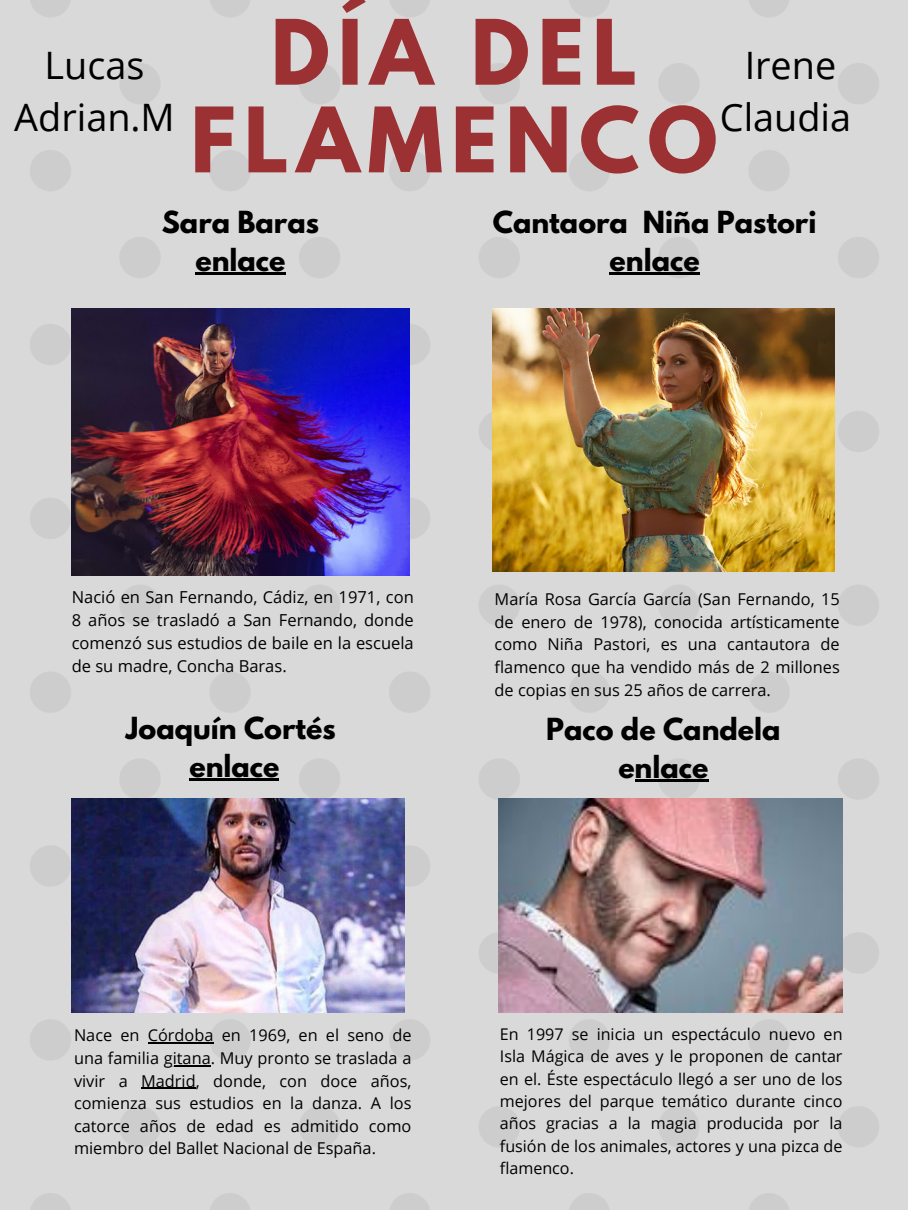
<style>
.page{position:relative;width:908px;height:1210px;background:#fff}
.page>*{position:absolute;margin:0;border:0;box-sizing:border-box;transform-origin:0 0}
.t1{font:700 79.8px/87.6px "League Spartan";letter-spacing:.1em;color:#9c3133;text-align:center}
.t2{font:37.8px "Open Sans";color:#000}
.t3{font:700 26.95px "League Spartan";color:#000}
.t4{font:700 26.91px/37.5px "League Spartan";color:#000;text-align:center}
.t5{font:16.48px/23.1px "Open Sans";color:#000;text-align:justify}
.t6{font:16.31px/22.8px "Open Sans";color:#000;text-align:justify}
.t7{font:16.27px/22.6px "Open Sans";color:#000;text-align:justify}
.t8{font:16.1px/22.3px "Open Sans";color:#000;text-align:justify}
</style>
<div class="page">
<img style="left:0;top:0;width:907px;height:1210px">
<img style="left:72px;top:308px;width:337px;height:267px">
<img style="left:72px;top:798px;width:332px;height:214px">
<hr style="left:195px;top:272px;width:90px;height:3px;background:#000">
<hr style="left:189px;top:778px;width:90px;height:3px;background:#000">
<hr style="left:148px;top:1042px;width:65px;height:2px;background:#000">
<hr style="left:164px;top:1065px;width:47px;height:1px;background:#000">
<hr style="left:141px;top:1087px;width:55px;height:2px;background:#000">
<hr style="left:609px;top:272px;width:90px;height:3px;background:#000">
<img style="left:492px;top:308px;width:342px;height:264px">
<hr style="left:634px;top:779px;width:74px;height:3px;background:#000">
<img style="left:498px;top:798px;width:344px;height:214px">
<p class="t1" style="left:190px;top:19px;width:528px">DÍA DEL<br>FLAMENCO</p>
<p class="t3" style="left:162px;top:209px;width:159px">Sara Baras</p>
<p class="t3" style="left:195px;top:247px;width:91px">enlace</p>
<p class="t2" style="left:45px;top:38px;width:101px">Lucas</p>
<p class="t2" style="left:14px;top:91px;width:162px">Adrian.M</p>
<p class="t2" style="left:744px;top:38px;width:93px">Irene</p>
<p class="t2" style="left:719px;top:91px;width:133px">Claudia</p>
<p class="t3" style="left:492px;top:209px;width:325px">Cantaora Niña Pastori</p>
<p class="t3" style="left:609px;top:247px;width:91px">enlace</p>
<p class="t5" style="left:72px;top:585px;width:343px">Nació en San Fernando, Cádiz, en 1971, con 8 años se trasladó a San Fernando, donde comenzó sus estudios de baile en la escuela de su madre, Concha Baras.</p>
<p class="t4" style="left:126px;top:713px;width:211px">Joaquín Cortés enlace</p>
<p class="t6" style="left:494px;top:587px;width:346px">María Rosa García García (San Fernando, 15 de enero de 1978), conocida artísticamente como Niña Pastori, es una cantautora de flamenco que ha vendido más de 2 millones de copias en sus 25 años de carrera.</p>
<p class="t3" style="left:546px;top:716px;width:236px">Paco de Candela</p>
<p class="t3" style="left:618px;top:753px;width:91px">enlace</p>
<p class="t7" style="left:74px;top:1023px;width:339px">Nace en Córdoba en 1969, en el seno de una familia gitana. Muy pronto se traslada a vivir a Madrid, donde, con doce años, comienza sus estudios en la danza. A los catorce años de edad es admitido como miembro del Ballet Nacional de España.</p>
<p class="t8" style="left:499px;top:1022px;width:344px">En 1997 se inicia un espectáculo nuevo en Isla Mágica de aves y le proponen de cantar en el. Éste espectáculo llegó a ser uno de los mejores del parque temático durante cinco años gracias a la magia producida por la fusión de los animales, actores y una pizca de flamenco.</p>
</div>
